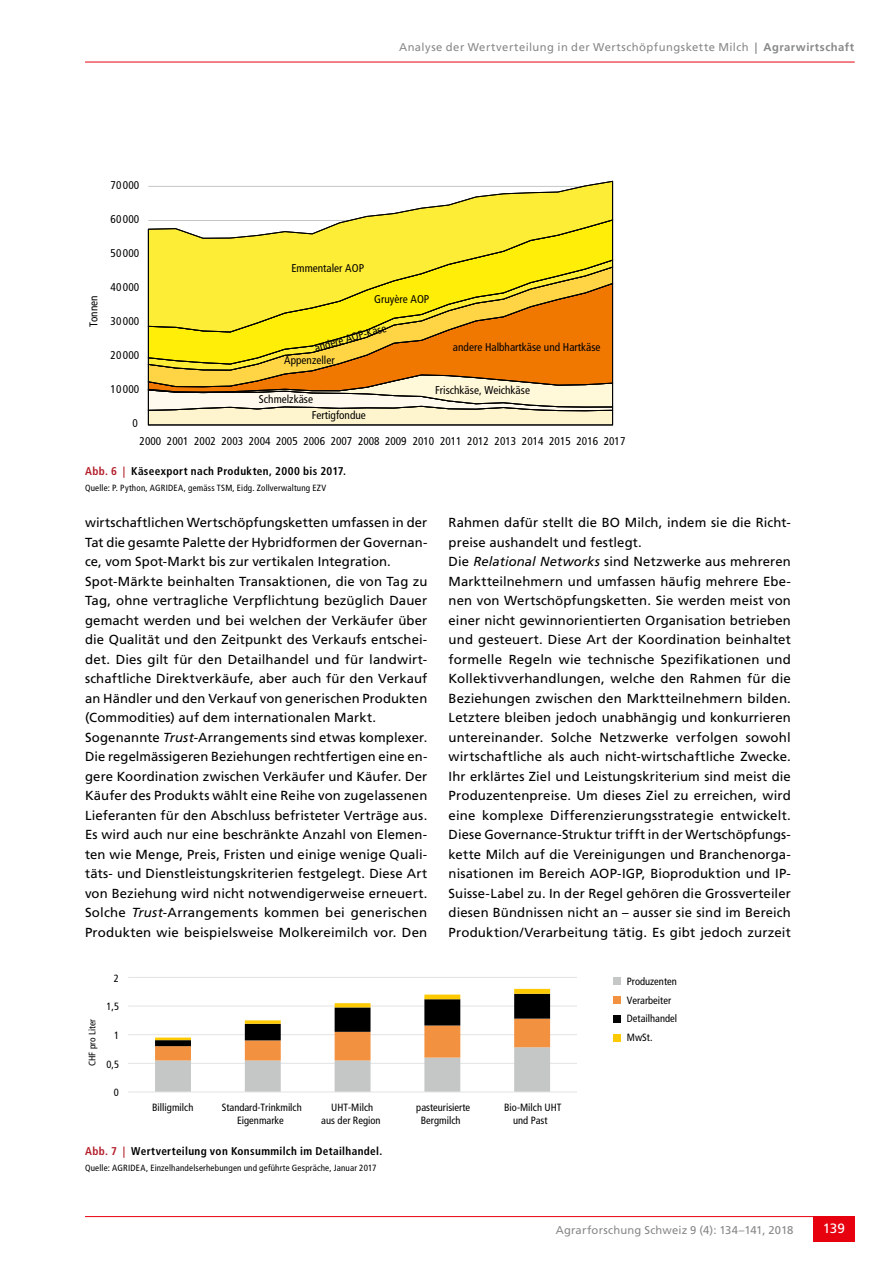
<style>
.page{position:relative;width:893px;height:1263px;background:#fff}
.page>*{position:absolute;margin:0;border:0;box-sizing:border-box;transform-origin:0 0}
.t1{font:13.5px "Frutiger LT Std";color:#fff}
.t2{font:13.2px/19.5px "Frutiger LT Std";letter-spacing:.01em;color:#000}
.t3{font:condensed 11.25px "Frutiger LT Std";color:#000}
.t4{font:700 condensed 11.25px "Frutiger LT Std";letter-spacing:.03em;color:#000}
.t5{font:11.25px "Frutiger LT Std";letter-spacing:.035em;color:#878988}
.t6{font:11.25px "Frutiger LT Std";letter-spacing:.015em;color:#878988}
.t7{font:condensed 10.5px/12.6px "Frutiger LT Std";color:#000;text-align:center}
.t8{font:condensed 9.45px "Frutiger LT Std";color:#000}
.t9{font:condensed 9px "Frutiger LT Std";letter-spacing:.02em;color:#000}
.s1{font-weight:700}
.s2{color:#b21c27}
.s3{font-style:italic}
</style>
<div class="page">
<hr style="left:85px;top:62px;width:770px;height:1px;background:#e7000e">
<hr style="left:85px;top:1216px;width:770px;height:1px;background:#e7000e">
<div style="left:813px;top:1216px;width:42px;height:26px;background:#e7000e"></div>
<svg style="left:148px;top:392px;width:465px;height:33px;background:#e1dbc1"></svg>
<svg style="left:148px;top:387px;width:465px;height:5px;background:#d2ae7c"></svg>
<svg style="left:148px;top:370px;width:465px;height:17px;background:#e19834"></svg>
<svg style="left:148px;top:364px;width:465px;height:6px;background:#e49014"></svg>
<svg style="left:148px;top:332px;width:465px;height:32px;background:#eaa60e"></svg>
<svg style="left:148px;top:181px;width:465px;height:151px"></svg>
<hr style="left:128px;top:1063px;width:449px;height:1px;background:#e2e3e3">
<hr style="left:128px;top:1034px;width:449px;height:1px;background:#e2e3e3">
<hr style="left:128px;top:1006px;width:449px;height:1px;background:#e2e3e3">
<hr style="left:128px;top:977px;width:449px;height:1px;background:#e2e3e3">
<svg style="left:155px;top:989px;width:395px;height:102px"></svg>
<hr style="left:128px;top:1091px;width:449px;height:1px;background:#e2e3e3">
<div style="left:613px;top:977px;width:8px;height:8px;background:#c5c7c7"></div>
<div style="left:613px;top:996px;width:8px;height:7px;background:#f2913f"></div>
<div style="left:613px;top:1015px;width:8px;height:7px;background:#000"></div>
<div style="left:613px;top:1034px;width:8px;height:7px;background:#fdc900"></div>
<p class="t5" style="left:399px;top:40px;width:457px">Analyse der Wertverteilung in der Wertschöpfungskette Milch <span class="s1">| Agrarwirtschaft</span></p>
<p class="t3" style="left:87px;top:327px;width:33px;rotate:-90deg">Tonnen</p>
<p class="t3" style="left:111px;top:178px;width:30px">70 000</p>
<p class="t3" style="left:111px;top:212px;width:30px">60 000</p>
<p class="t3" style="left:111px;top:246px;width:30px">50 000</p>
<p class="t3" style="left:111px;top:280px;width:30px">40 000</p>
<p class="t3" style="left:111px;top:314px;width:30px">30 000</p>
<p class="t3" style="left:111px;top:348px;width:30px">20 000</p>
<p class="t3" style="left:111px;top:383px;width:30px">10 000</p>
<p class="t3" style="left:133px;top:417px;width:7px">0</p>
<p class="t3" style="left:291px;top:262px;width:74px">Emmentaler AOP</p>
<p class="t3" style="left:374px;top:293px;width:56px">Gruyère AOP</p>
<p class="t3" style="left:313px;top:342px;width:76px;rotate:-16deg">andere AOP-Käse</p>
<p class="t3" style="left:284px;top:354px;width:52px">Appenzeller</p>
<p class="t3" style="left:453px;top:341px;width:149px">andere Halbhartkäse und Hartkäse</p>
<p class="t3" style="left:259px;top:393px;width:56px">Schmelzkäse</p>
<p class="t3" style="left:312px;top:409px;width:56px">Fertigfondue</p>
<p class="t3" style="left:435px;top:383px;width:96px">Frischkäse, Weichkäse</p>
<p class="t3" style="left:140px;top:434px;width:487px">2000 2001 2002 2003 2004 2005 2006 2007 2008 2009 2010 2011 2012 2013 2014 2015 2016 2017</p>
<p class="t4" style="left:85px;top:464px;width:263px"><span class="s2">Abb. 6 |</span> Käseexport nach Produkten, 2000 bis 2017.</p>
<p class="t9" style="left:85px;top:483px;width:243px">Quelle: P. Python, AGRIDEA, gemäss TSM, Eidg. Zollverwaltung EZV</p>
<p class="t2" style="left:85px;top:513px;width:344px">wirtschaftlichen Wertschöpfungsketten umfassen in der Tat die gesamte Palette der Hybridformen der Governan&shy;ce, vom Spot-Markt bis zur vertikalen Integration.<br>Spot-Märkte beinhalten Transaktionen, die von Tag zu Tag, ohne vertragliche Verpflichtung bezüglich Dauer gemacht werden und bei welchen der Verkäufer über die Qualität und den Zeitpunkt des Verkaufs entschei&shy;det. Dies gilt für den Detailhandel und für landwirt&shy;schaftliche Direktverkäufe, aber auch für den Verkauf an Händler und den Verkauf von generischen Produkten (Commodities) auf dem internationalen Markt.<br>Sogenannte <span class="s3">Trust</span>-Arrangements sind etwas komplexer.<br>Die regelmässigeren Beziehungen rechtfertigen eine en&shy;gere Koordination zwischen Verkäufer und Käufer. Der Käufer des Produkts wählt eine Reihe von zugelassenen Lieferanten für den Abschluss befristeter Verträge aus.<br>Es wird auch nur eine beschränkte Anzahl von Elemen&shy;ten wie Menge, Preis, Fristen und einige wenige Quali&shy;täts- und Dienstleistungskriterien festgelegt. Diese Art von Beziehung wird nicht notwendigerweise erneuert.<br>Solche <span class="s3">Trust</span>-Arrangements kommen bei generischen Produkten wie beispielsweise Molkereimilch vor. Den</p>
<p class="t2" style="left:449px;top:513px;width:344px">Rahmen dafür stellt die BO Milch, indem sie die Richt&shy;preise aushandelt und festlegt.<br>Die <span class="s3">Relational Networks</span> sind Netzwerke aus mehreren Marktteilnehmern und umfassen häufig mehrere Ebe&shy;nen von Wertschöpfungsketten. Sie werden meist von einer nicht gewinnorientierten Organisation betrieben und gesteuert. Diese Art der Koordination beinhaltet formelle Regeln wie technische Spezifikationen und Kollektivverhandlungen, welche den Rahmen für die Beziehungen zwischen den Marktteilnehmern bilden.<br>Letztere bleiben jedoch unabhängig und konkurrieren untereinander. Solche Netzwerke verfolgen sowohl wirtschaftliche als auch nicht-wirtschaftliche Zwecke.<br>Ihr erklärtes Ziel und Leistungskriterium sind meist die Produzentenpreise. Um dieses Ziel zu erreichen, wird eine komplexe Differenzierungsstrategie entwickelt.<br>Diese Governance-Struktur trifft in der Wertschöpfungs&shy;kette Milch auf die Vereinigungen und Branchenorga&shy;nisationen im Bereich AOP-IGP, Bioproduktion und IP-Suisse-Label zu. In der Regel gehören die Grossverteiler diesen Bündnissen nicht an – ausser sie sind im Bereich Produktion/Verarbeitung tätig. Es gibt jedoch zurzeit</p>
<p class="t7" style="left:114px;top:972px;width:7px">2</p>
<p class="t8" style="left:87px;top:1066px;width:48px;rotate:-90deg">CHF pro Liter</p>
<p class="t7" style="left:107px;top:1000px;width:14px">1,5</p>
<p class="t7" style="left:114px;top:1029px;width:7px">1</p>
<p class="t7" style="left:107px;top:1058px;width:14px">0,5</p>
<p class="t7" style="left:114px;top:1086px;width:7px">0</p>
<p class="t7" style="left:152px;top:1101px;width:43px">Billigmilch</p>
<p class="t7" style="left:222px;top:1101px;width:82px">Standard-Trinkmilch<br>Eigenmarke</p>
<p class="t7" style="left:321px;top:1101px;width:61px">UHT-Milch<br>aus der Region</p>
<p class="t7" style="left:416px;top:1101px;width:55px">pasteurisierte<br>Bergmilch</p>
<p class="t7" style="left:504px;top:1101px;width:59px">Bio-Milch UHT und Past</p>
<p class="t4" style="left:85px;top:1144px;width:299px"><span class="s2">Abb. 7 |</span> Wertverteilung von Konsummilch im Detailhandel.</p>
<p class="t9" style="left:85px;top:1162px;width:293px">Quelle: AGRIDEA, Einzelhandelserhebungen und geführte Gespräche, Januar 2017</p>
<p class="t7" style="left:627px;top:972px;width:52px;line-height:18.9px;text-align:left">Produzenten<br>Verarbeiter<br>Detailhandel<br>MwSt.</p>
<p class="t6" style="left:556px;top:1223px;width:239px">Agrarforschung Schweiz 9 (4): 134–141, 2018</p>
<p class="t1" style="left:823px;top:1221px;width:24px">139</p>
</div>
